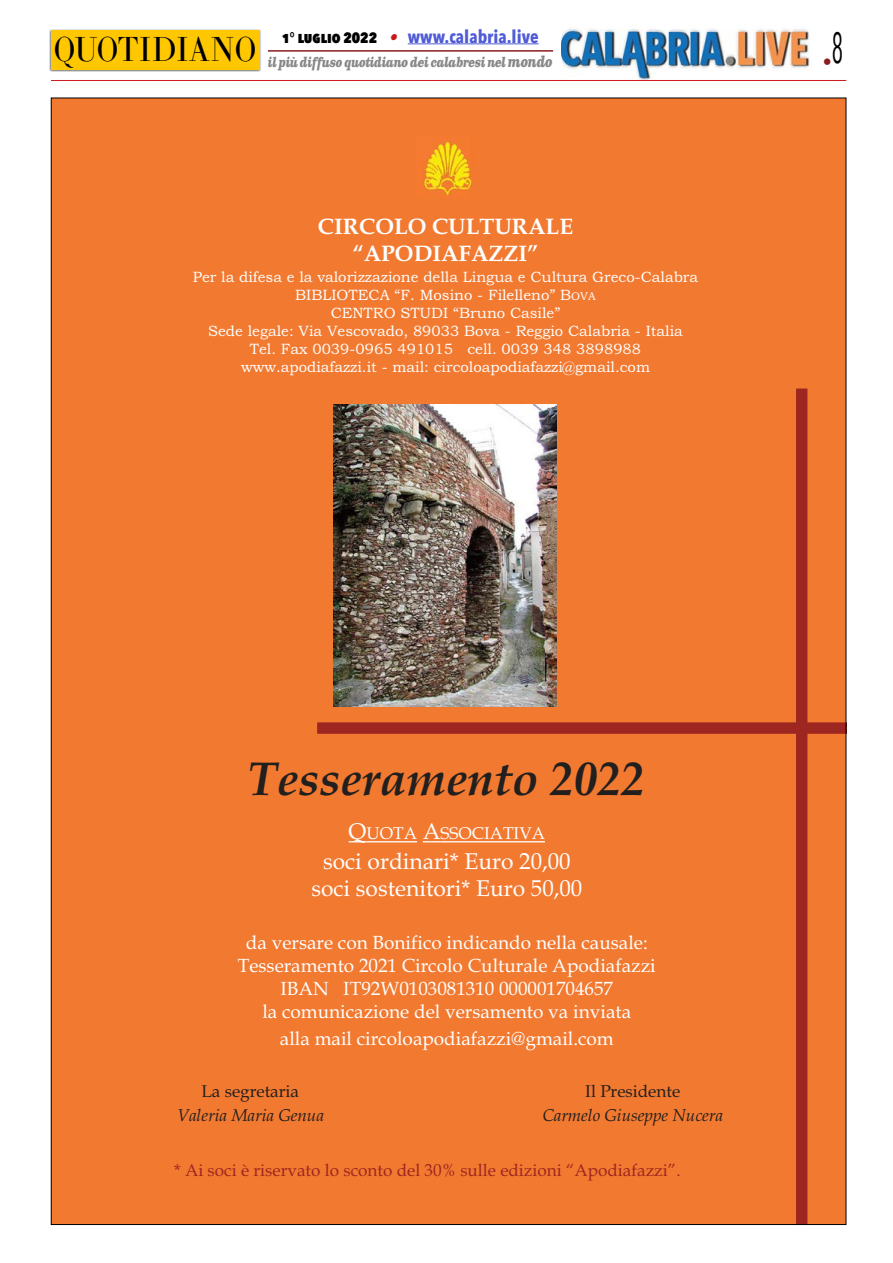
<style>
.page{position:relative;width:893px;height:1263px;background:#fff}
.page>*{position:absolute;margin:0;border:0;box-sizing:border-box;transform-origin:0 0}
.t1{font:italic 700 47.55px "Book Antiqua";color:#221f1f}
.t2{font:34.2px "LTC Bodoni 175 Pro";color:#000;scale:.88 1}
.t3{font:22.8px/26.5px "Book Antiqua";color:#fff;text-align:center}
.t4{font:700 22.5px/27px "Book Antiqua";color:#fff;text-align:center}
.t5{font:19.05px/23px "Book Antiqua";color:#fff;text-align:center}
.t6{font:700 18px "Avenir Next Condensed";color:#4f5cd6}
.t7{font:18px "Avenir Next Condensed";color:#8b1c1f}
.t8{font:17.1px "Book Antiqua";color:#9d2621}
.t9{font:italic 17.1px "Book Antiqua";color:#221f1f}
.t10{font:17.1px "Book Antiqua";color:#221f1f}
.t11{font:17.1px "Book Antiqua";color:#fff}
.t12{font:15px/18px "Bookman Old Style";color:#fff;text-align:center}
.t13{font:italic 700 13.5px "Clarendon Text Pro";letter-spacing:-.05em;color:#878787;scale:.79 1}
.s1{font-weight:800;font-size:15px;color:#000}
.s2{font-family:"Clarendon Text Pro";font-style:italic;font-size:16.5px;color:#ca181a}
.s3{font-size:15px}
.s4{font-size:11.25px}
.s5{font-size:22.8px}
</style>
<div class="page">
<img style="left:561px;top:29px;width:249px;height:51px">
<hr style="left:51px;top:80px;width:795px;height:1px;background:#cd1719">
<div style="left:49px;top:29px;width:212px;height:43px;background:#000;opacity:.75"></div>
<div style="left:51px;top:31px;width:208px;height:39px;background:#fec700"></div>
<hr style="left:408px;top:43px;width:131px;height:1px;background:#4f5cd6">
<hr style="left:268px;top:50px;width:285px;height:2px;background:#8b1c1f">
<div style="left:51px;top:98px;width:795px;height:1126px;background:#f27930"></div>
<svg style="left:349px;top:841px;width:18px;height:1px"></svg>
<hr style="left:367px;top:841px;width:50px;height:1px;background:#fff">
<svg style="left:423px;top:841px;width:17px;height:1px"></svg>
<hr style="left:440px;top:841px;width:105px;height:1px;background:#fff">
<img style="left:418px;top:139px;width:58px;height:57px">
<div style="left:796px;top:389px;width:11px;height:835px;background:#9d2621"></div>
<div style="left:317px;top:722px;width:529px;height:12px;background:#9d2621"></div>
<img style="left:334px;top:404px;width:222px;height:302px">
<h2 class="t2" style="left:54px;top:27px;width:232px">QUOTIDIANO</h2>
<p class="t6" style="left:282px;top:25px;width:258px"><span class="s1">1° luglio 2022</span> <span class="s2">•</span> www.calabria.live</p>
<p class="t13" style="left:268px;top:53px;width:362px">il più diffuso quotidiano dei calabresi nel <span class="s3">mondo</span></p>
<h3 class="t4" style="left:318px;top:213px;width:257px">CIRCOLO CULTURALE “APODIAFAZZI”</h3>
<p class="t12" style="left:193px;top:268px;width:507px">Per la difesa e la valorizzazione della Lingua e Cultura Greco-Calabra BIBLIOTECA “F. Mosino - Filelleno” B<span class="s4">OVA<br></span>CENTRO STUDI “Bruno Casile”<br>Sede legale: Via Vescovado, 89033 Bova - Reggio Calabria - Italia<br>Tel. Fax 0039-0965 491015 cell. 0039 348 3898988 www.apodiafazzi.it - mail: circoloapodiafazzi@gmail.com</p>
<p class="t7" style="left:823px;top:46px;width:22px">•<sup>8</sup></p>
<h1 class="t1" style="left:248px;top:751px;width:399px">Tesseramento 2022</h1>
<p class="t11" style="left:349px;top:823px;width:198px"><span class="s5">Q</span>UOTA <span class="s5">A</span>SSOCIATIVA</p>
<h3 class="t3" style="left:311px;top:848px;width:272px">soci ordinari* Euro 20,00 soci sostenitori* Euro 50,00</h3>
<p class="t5" style="left:238px;top:931px;width:419px">da versare con Bonifico indicando nella causale:<br>Tesseramento 2021 Circolo Culturale Apodiafazzi IBAN IT92W0103081310 000001704657<br>la comunicazione del versamento va inviata</p>
<p class="t5" style="left:280px;top:1027px;width:335px">alla mail circoloapodiafazzi@gmail.com</p>
<p class="t10" style="left:202px;top:1081px;width:99px">La segretaria</p>
<p class="t10" style="left:585px;top:1081px;width:96px">Il Presidente</p>
<p class="t9" style="left:177px;top:1105px;width:149px">Valeria Maria Genua</p>
<p class="t9" style="left:542px;top:1105px;width:182px">Carmelo Giuseppe Nucera</p>
<p class="t8" style="left:174px;top:1160px;width:508px">* Ai soci è riservato lo sconto del 30% sulle edizioni “Apodiafazzi”.</p>
</div>
